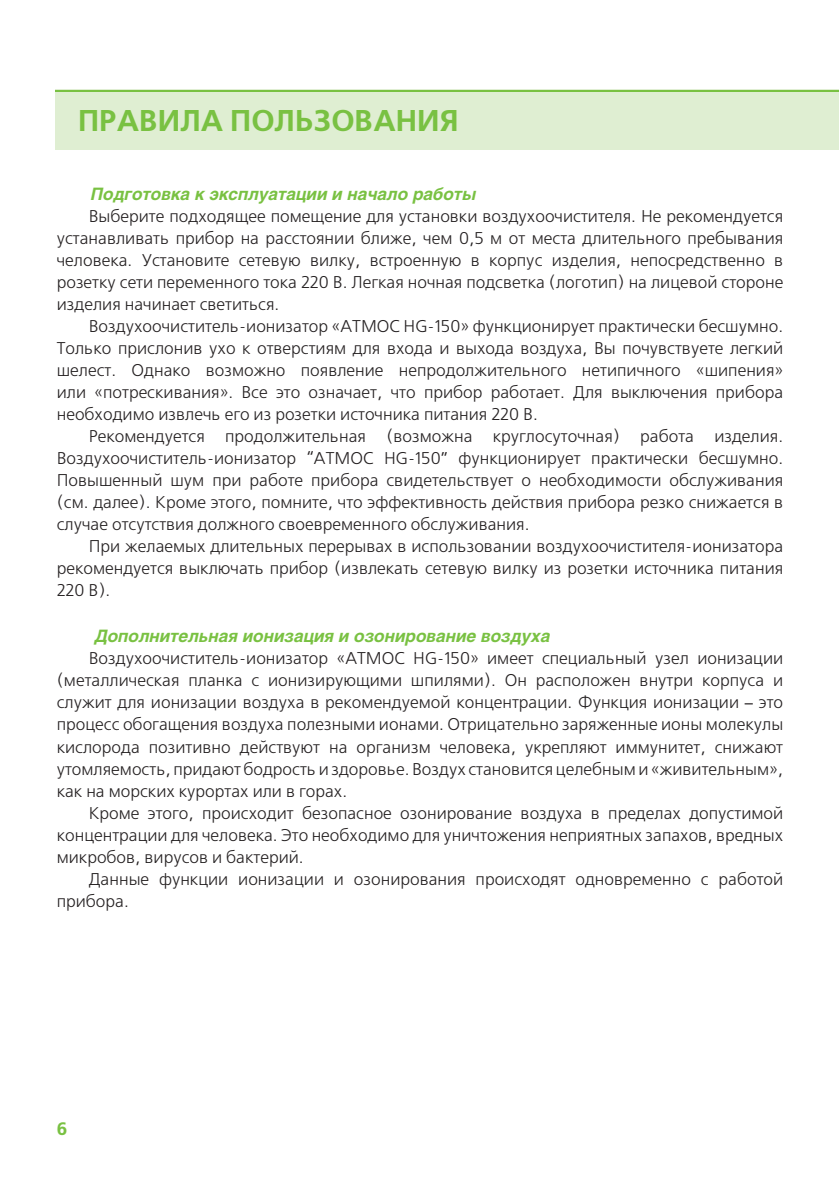
<style>
.page{position:relative;width:840px;height:1191px;background:#fff}
.page>*{position:absolute;margin:0;border:0;box-sizing:border-box;transform-origin:0 0}
.t1{font:700 30px "Free Set C";color:#79c142}
.t2{font:700 18px "Free Set C";color:#79c142}
.t3{font:17px/22px "Free Set C";color:#231f20;text-align:justify}
.t4{font:italic 700 17px "Helios";color:#79c142}
.s1{font-family:"Helios Cond"}
</style>
<div class="page">
<div style="left:56px;top:90px;width:782px;height:60px;background:#dfeed2"></div>
<hr style="left:56px;top:90px;width:782px;height:1px;background:#79c142">
<h1 class="t1" style="left:78px;top:104px;width:382px">ПРАВИЛА ПОЛЬЗОВАНИЯ</h1>
<p class="t4" style="left:91px;top:184px;width:386px">Подготовка к эксплуатации и начало работы</p>
<p class="t3" style="left:57px;top:206px;width:727px;text-indent:32px">Выберите подходящее помещение для установки воздухоочистителя. Не рекомендуется устанавливать прибор на расстоянии ближе, чем 0,5 м от места длительного пребывания человека. Установите сетевую вилку, встроенную в корпус изделия, непосредственно в розетку сети переменного тока 220 В. Легкая ночная подсветка (логотип) на лицевой стороне изделия начинает светиться.</p>
<p class="t3" style="left:57px;top:316px;width:727px;text-indent:32px">Воздухоочиститель-ионизатор «АТМОС HG-150» функционирует практически бесшумно.<br>Только прислонив ухо к отверстиям для входа и выхода воздуха, Вы почувствуете легкий шелест. Однако возможно появление непродолжительного нетипичного «шипения» или «потрескивания». Все это означает, что прибор работает. Для выключения прибора необходимо извлечь его из розетки источника питания 220 В.</p>
<p class="t3" style="left:57px;top:426px;width:727px;text-indent:32px">Рекомендуется продолжительная (возможна круглосуточная) работа изделия.<br>Воздухоочиститель-ионизатор “АТМОС HG-150” функционирует практически бесшумно.<br>Повышенный шум при работе прибора свидетельствует о необходимости обслуживания (см. далее). Кроме этого, помните, что эффективность действия прибора резко снижается в случае отсутствия должного своевременного обслуживания.</p>
<p class="t3" style="left:57px;top:536px;width:727px;text-indent:32px">При желаемых длительных перерывах в использовании воздухоочистителя-ионизатора рекомендуется выключать прибор (извлекать сетевую вилку из розетки источника питания 220 В).</p>
<p class="t4" style="left:95px;top:626px;width:457px">Дополнительная ионизация и озонирование воздуха</p>
<p class="t3" style="left:57px;top:648px;width:727px;text-indent:32px">Воздухоочиститель-ионизатор «АТМОС HG-150» имеет специальный узел ионизации (металлическая планка с ионизирующими шпилями). Он расположен внутри корпуса и служит для ионизации воздуха в рекомендуемой концентрации. Функция ионизации <span class="s1">–</span> это процесс обогащения воздуха полезными ионами. Отрицательно заряженные ионы молекулы кислорода позитивно действуют на организм человека, укрепляют иммунитет, снижают утомляемость, придают бодрость и здоровье. Воздух становится целебным и «живительным», как на морских курортах или в горах.</p>
<p class="t3" style="left:57px;top:802px;width:727px;text-indent:32px">Кроме этого, происходит безопасное озонирование воздуха в пределах допустимой концентрации для человека. Это необходимо для уничтожения неприятных запахов, вредных микробов, вирусов и бактерий.</p>
<p class="t3" style="left:57px;top:868px;width:727px;text-indent:32px">Данные функции ионизации и озонирования происходят одновременно с работой прибора.</p>
<p class="t2" style="left:57px;top:1118px;width:12px">6</p>
</div>
